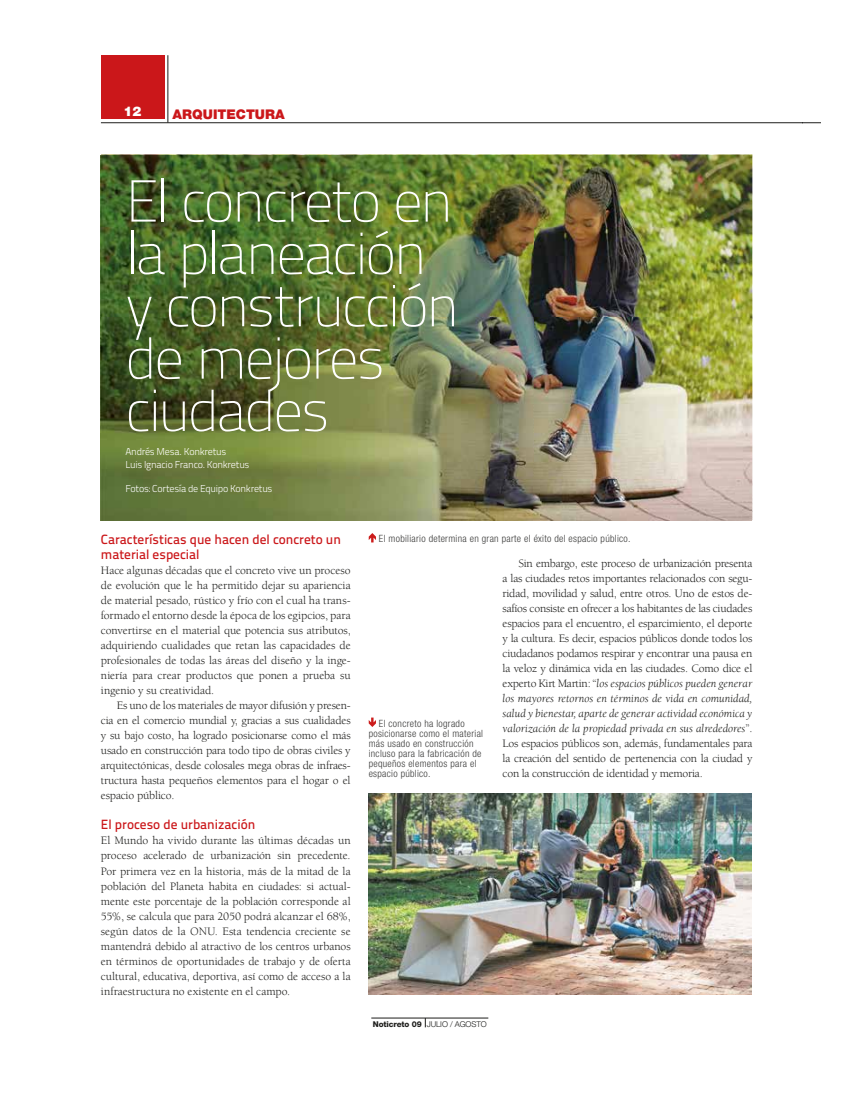
<style>
.page{position:relative;width:847px;height:1098px;background:#fff}
.page>*{position:absolute;margin:0;border:0;box-sizing:border-box;transform-origin:0 0}
.t1{font:100 59px/52.4px "Titillium Text 22 L";letter-spacing:-.05em;color:#fff}
.t2{font:500 13.38px/15px "Titillium Text 22 L";color:#cb171a}
.t3{font:900 13.38px "Helvetica Neue LT Pro";color:#cb171a}
.t4{font:900 13.38px "Helvetica Neue LT Pro";color:#fff}
.t5{font:11.75px/15px "Berkeley Std";letter-spacing:-.015em;color:#1d1d1b;text-align:justify}
.t6{font:300 condensed 10px/10px "Helvetica Neue LT Pro";letter-spacing:.03em;color:#3c3c3b}
.t7{font:300 10px/12.2px "Titillium Text 22 L";letter-spacing:-.025em;color:#fff}
.t8{font:300 8px "Helvetica Neue LT Std";letter-spacing:-.01em;color:#1d1d1b}
.s1{font-style:italic}
.s2{font-family:"Helvetica Neue LT Pro";font-weight:800}
</style>
<div class="page">
<div style="left:101px;top:55px;width:63px;height:63px;background:#cb171a"></div>
<hr style="left:101px;top:123px;width:701px;height:1px;background:#1d1d1b">
<hr style="left:168px;top:55px;width:1px;height:68px;background:#1d1d1b">
<hr style="left:371px;top:1018px;width:117px;height:1px;background:#1d1d1b">
<img style="left:101px;top:520px;width:650px;height:1px">
<img style="left:101px;top:156px;width:650px;height:364px">
<img style="left:368px;top:793px;width:383px;height:201px">
<svg style="left:368px;top:533px;width:8px;height:9px"></svg>
<svg style="left:368px;top:717px;width:8px;height:10px"></svg>
<svg style="left:802px;top:123px;width:18px;height:1px"></svg>
<p class="t4" style="left:123px;top:103px;width:19px">12</p>
<p class="t3" style="left:172px;top:106px;width:113px">ARQUITECTURA</p>
<h1 class="t1" style="left:125px;top:172px;width:336px">El concreto en la planeación y construcción de mejores ciudades</h1>
<p class="t7" style="left:125px;top:445px;width:125px">Andrés Mesa. Konkretus<br>Luis Ignacio Franco. Konkretus</p>
<p class="t7" style="left:125px;top:482px;width:149px">Fotos: Cortesía de Equipo Konkretus</p>
<p class="t2" style="left:101px;top:531px;width:241px">Características que hacen del concreto un material especial</p>
<p class="t5" style="left:101px;top:563px;width:251px">Hace algunas décadas que el concreto vive un proceso de evolución que le ha permitido dejar su apariencia de material pesado, rústico y frío con el cual ha trans&shy;formado el entorno desde la época de los egipcios, para convertirse en el material que potencia sus atributos, adquiriendo cualidades que retan las capacidades de profesionales de todas las áreas del diseño y la inge&shy;niería para crear productos que ponen a prueba su ingenio y su creatividad.</p>
<p class="t5" style="left:101px;top:698px;width:251px;text-indent:16px">Es uno de los materiales de mayor difusión y presen&shy;cia en el comercio mundial y, gracias a sus cualidades y su bajo costo, ha logrado posicionarse como el más usado en construcción para todo tipo de obras civiles y arquitectónicas, desde colosales mega obras de infraes&shy;tructura hasta pequeños elementos para el hogar o el espacio público.</p>
<p class="t2" style="left:101px;top:816px;width:156px">El proceso de urbanización</p>
<p class="t5" style="left:101px;top:833px;width:251px">El Mundo ha vivido durante las últimas décadas un proceso acelerado de urbanización sin precedente.<br>Por primera vez en la historia, más de la mitad de la población del Planeta habita en ciudades: si actual&shy;mente este porcentaje de la población corresponde al 55%, se calcula que para 2050 podrá alcanzar el 68%, según datos de la ONU. Esta tendencia creciente se mantendrá debido al atractivo de los centros urbanos en términos de oportunidades de trabajo y de oferta cultural, educativa, deportiva, así como de acceso a la infraestructura no existente en el campo.</p>
<p class="t6" style="left:379px;top:534px;width:253px">El mobiliario determina en gran parte el éxito del espacio público.</p>
<p class="t6" style="left:368px;top:718px;width:116px;text-indent:10px">El concreto ha logrado posicionarse como el material más usado en construcción incluso para la fabricación de pequeños elementos para el espacio público.</p>
<p class="t5" style="left:502px;top:556px;width:251px;text-indent:16px">Sin embargo, este proceso de urbanización presenta a las ciudades retos importantes relacionados con segu&shy;ridad, movilidad y salud, entre otros. Uno de estos de&shy;safíos consiste en ofrecer a los habitantes de las ciudades espacios para el encuentro, el esparcimiento, el deporte y la cultura. Es decir, espacios públicos donde todos los ciudadanos podamos respirar y encontrar una pausa en la veloz y dinámica vida en las ciudades. Como dice el experto Kirt Martin: “<span class="s1">los espacios públicos pueden generar los mayores retornos en términos de vida en comunidad, salud y bienestar, aparte de generar actividad económica y valorización de la propiedad privada en sus alrededores</span>”.<br>Los espacios públicos son, además, fundamentales para la creación del sentido de pertenencia con la ciudad y con la construcción de identidad y memoria.</p>
<p class="t8" style="left:372px;top:1019px;width:115px"><span class="s2">Noticreto 09</span> JULIO / AGOSTO</p>
</div>
